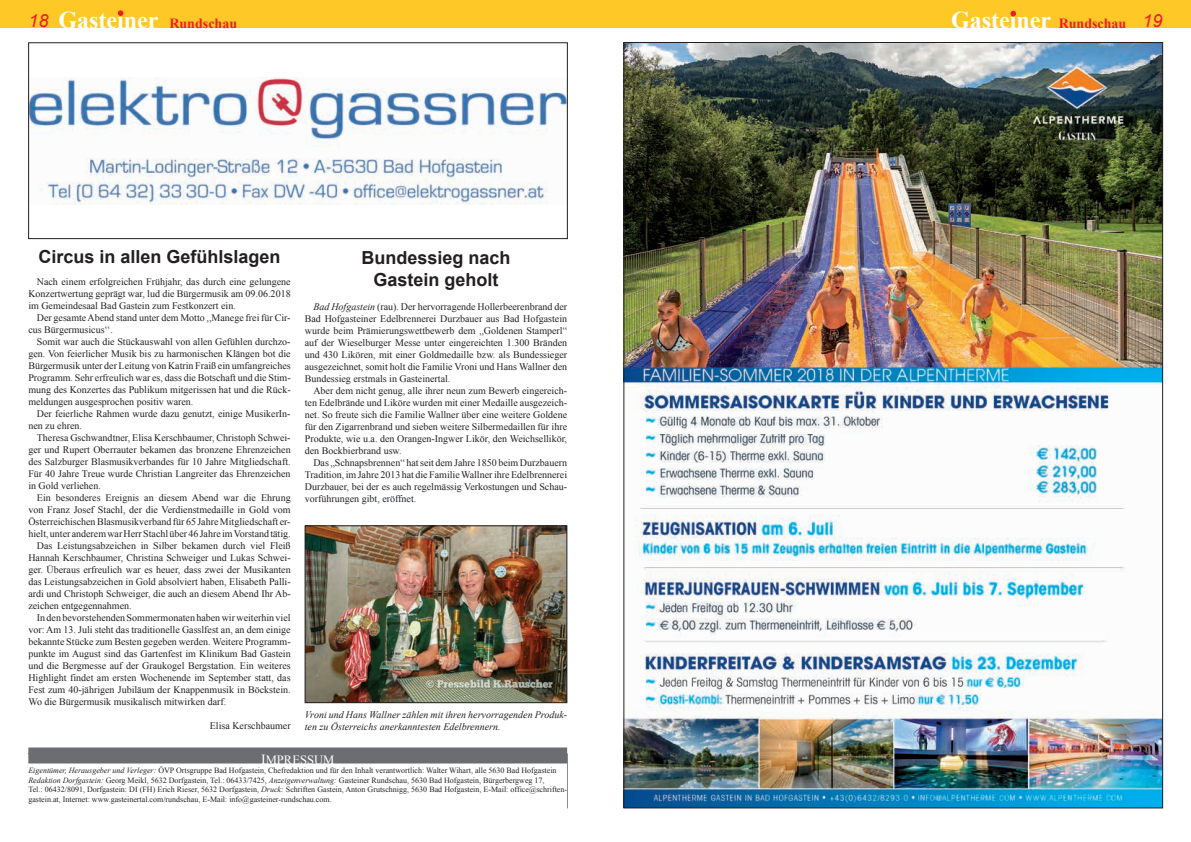
<style>
.page{position:relative;width:1191px;height:842px;background:#fff}
.page>*{position:absolute;margin:0;border:0;box-sizing:border-box;transform-origin:0 0}
.t1{font:700 24px "Times New Roman";color:#fff}
.t2{font:700 18px/21.6px "Arial";color:#231f20;text-align:center}
.t3{font:12.6px "Times New Roman PSMT SC900";color:#fff}
.t4{font:10px/12px "Times New Roman";color:#231f20;text-align:justify}
.t5{font:italic 10px/12px "Times New Roman";color:#231f20}
.t6{font:8px/9.6px "Times New Roman";color:#231f20}
.s1{font-family:"Arial";font-weight:400;font-style:italic;font-size:18px;color:#ed1e25}
.s2{font-size:14px;color:#ed1e25}
.s3{font-style:italic}
.s4{color:#1d2129}
.s5{font-size:14px}
</style>
<div class="page">
<div style="left:0;top:0;width:1191px;height:28px;background:#fec927"></div>
<svg style="left:118px;top:10px;width:5px;height:6px"></svg>
<svg style="left:1010px;top:11px;width:6px;height:5px"></svg>
<img style="left:30px;top:77px;width:535px;height:127px">
<div style="left:28px;top:42px;width:539px;height:197px;border:1px solid #231f20"></div>
<div style="left:28px;top:747px;width:539px;height:16px;background:#6c6d70"></div>
<img style="left:625px;top:44px;width:535px;height:762px">
<img style="left:307px;top:527px;width:258px;height:174px">
<div style="left:305px;top:525px;width:262px;height:178px;border:1px solid #231f20"></div>
<h1 class="t1" style="left:28px;top:3px;width:210px"><span class="s1">18</span> Gasteiner <span class="s2">Rundschau</span></h1>
<h1 class="t1" style="left:951px;top:4px;width:213px">Gasteiner <span class="s2">Rundschau</span> <span class="s1">19</span></h1>
<h2 class="t2" style="left:38px;top:246px;width:244px">Circus in allen Gefühlslagen</h2>
<p class="t4" style="left:28px;top:276px;width:264px;text-indent:8px">Nach einem erfolgreichen Frühjahr, das durch eine gelungene Konzertwertung geprägt war, lud die Bürgermusik am 09.06.2018 im Gemeindesaal Bad Gastein zum Festkonzert ein.</p>
<p class="t4" style="left:28px;top:312px;width:264px;text-indent:8px">Der gesamte Abend stand unter dem Motto ,,Manege frei für Cir&shy;cus Bürgermusicus‘‘.</p>
<p class="t4" style="left:28px;top:336px;width:264px;text-indent:8px">Somit war auch die Stückauswahl von allen Gefühlen durchzo&shy;gen. Von feierlicher Musik bis zu harmonischen Klängen bot die Bürgermusik unter der Leitung von Katrin Fraiß ein umfangreiches Programm. Sehr erfreulich war es, dass die Botschaft und die Stim&shy;mung des Konzertes das Publikum mitgerissen hat und die Rück&shy;meldungen ausgesprochen positiv waren.</p>
<p class="t4" style="left:28px;top:408px;width:264px;text-indent:8px">Der feierliche Rahmen wurde dazu genutzt, einige MusikerIn&shy;nen zu ehren.</p>
<p class="t4" style="left:28px;top:432px;width:264px;text-indent:8px">Theresa Gschwandtner, Elisa Kerschbaumer, Christoph Schwei&shy;ger und Rupert Oberrauter bekamen das bronzene Ehrenzeichen des Salzburger Blasmusikverbandes für 10 Jahre Mitgliedschaft.<br>Für 40 Jahre Treue wurde Christian Langreiter das Ehrenzeichen in Gold verliehen.</p>
<p class="t4" style="left:37px;top:492px;width:255px">Ein besonderes Ereignis an diesem Abend war die Ehrung</p>
<p class="t4" style="left:28px;top:504px;width:264px">von Franz Josef Stachl, der die Verdienstmedaille in Gold vom</p>
<p class="t4" style="left:28px;top:516px;width:264px">Österreichischen Blasmusikverband für 65 Jahre Mitgliedschaft er-</p>
<p class="t4" style="left:28px;top:528px;width:264px">hielt, unter anderem war Herr Stachl über 46 Jahre im Vorstand tätig.</p>
<p class="t4" style="left:37px;top:540px;width:255px">Das Leistungsabzeichen in Silber bekamen durch viel Fleiß</p>
<p class="t4" style="left:28px;top:552px;width:264px">Hannah Kerschbaumer, Christina Schweiger und Lukas Schwei-</p>
<p class="t4" style="left:28px;top:564px;width:264px">ger. Überaus erfreulich war es heuer, dass zwei der Musikanten</p>
<p class="t4" style="left:28px;top:576px;width:264px">das Leistungsabzeichen in Gold absolviert haben, Elisabeth Palli-</p>
<p class="t4" style="left:28px;top:588px;width:264px">ardi und Christoph Schweiger, die auch an diesem Abend Ihr Ab-</p>
<p class="t4" style="left:28px;top:600px;width:105px">zeichen entgegennahmen.</p>
<p class="t4" style="left:37px;top:612px;width:255px">In den bevorstehenden Sommermonaten haben wir weiterhin viel</p>
<p class="t4" style="left:28px;top:624px;width:264px">vor: Am 13. Juli steht das traditionelle Gasslfest an, an dem einige</p>
<p class="t4" style="left:28px;top:636px;width:264px">bekannte Stücke zum Besten gegeben werden. Weitere Programm-</p>
<p class="t4" style="left:28px;top:648px;width:264px">punkte im August sind das Gartenfest im Klinikum Bad Gastein</p>
<p class="t4" style="left:28px;top:660px;width:264px">und die Bergmesse auf der Graukogel Bergstation. Ein weiteres</p>
<p class="t4" style="left:28px;top:672px;width:264px">Highlight findet am ersten Wochenende im September statt, das</p>
<p class="t4" style="left:28px;top:684px;width:264px">Fest zum 40-jährigen Jubiläum der Knappenmusik in Böckstein.</p>
<p class="t4" style="left:28px;top:696px;width:199px">Wo die Bürgermusik musikalisch mitwirken darf.</p>
<p class="t4" style="left:210px;top:720px;width:82px">Elisa Kerschbaumer</p>
<h2 class="t2" style="left:361px;top:248px;width:151px">Bundessieg nach<br>Gastein geholt</h2>
<p class="t4" style="left:305px;top:300px;width:264px;text-indent:8px"><span class="s3">Bad Hofgastein</span> (rau). Der hervorragende Hollerbeerenbrand der Bad Hofgasteiner Edelbrennerei Durzbauer aus Bad Hofgastein wurde beim Prämierungswettbewerb dem „Goldenen Stamperl“ auf der Wieselburger Messe unter eingereichten 1.300 Bränden und 430 Likören, mit einer Goldmedaille bzw. als Bundessieger ausgezeichnet, somit holt die Familie Vroni und Hans Wallner den Bundessieg erstmals in Gasteinertal.</p>
<p class="t4" style="left:305px;top:384px;width:264px;text-indent:8px">Aber dem nicht genug, alle ihrer neun zum Bewerb eingereich&shy;ten Edelbrände und Liköre wurden mit einer Medaille ausgezeich&shy;net. So freute sich die Familie Wallner über eine weitere Goldene für den Zigarrenbrand und sieben weitere Silbermedaillen für ihre Produkte, wie u.a. den Orangen-Ingwer Likör, den Weichsellikör, den Bockbierbrand usw.</p>
<p class="t4" style="left:305px;top:456px;width:264px;text-indent:8px">Das „Schnapsbrennen“ hat seit dem Jahre 1850 beim Durzbauern Tradition, im Jahre 2013 hat die Familie Wallner ihre Edelbrennerei Durzbauer, bei der es auch regelmässig Verkostungen und Schau&shy;vorführungen <span class="s4">gibt, eröffnet.</span></p>
<p class="t5" style="left:305px;top:708px;width:264px">Vroni und Hans Wallner zählen mit ihren hervorragenden Produk&shy;ten zu Österreichs anerkanntesten Edelbrennern.</p>
<p class="t3" style="left:261px;top:751px;width:75px"><span class="s5">I</span>MPRESSUM</p>
<p class="t6" style="left:28px;top:765px;width:540px"><span class="s3">Eigentümer, Herausgeber und Verleger:</span> ÖVP Ortsgruppe Bad Hofgastein, Chefredaktion und für den Inhalt verantwortlich: Walter Wihart, alle 5630 Bad Hofgastein <span class="s3">Redaktion Dorfgastein:</span> Georg Meikl, 5632 Dorfgastein, Tel.: 06433/7425, <span class="s3">Anzeigenverwaltung:</span> Gasteiner Rundschau, 5630 Bad Hofgastein, Bürgerbergweg 17,<br>Tel.: 06432/8091, Dorfgastein: DI (FH) Erich Rieser, 5632 Dorfgastein, <span class="s3">Druck:</span> Schriften Gastein, Anton Grutschnigg, 5630 Bad Hofgastein, E-Mail: office@schriften&shy;gastein.at, Internet: www.gasteinertal.com/rundschau, E-Mail: info@gasteiner-rundschau.com.</p>
</div>
